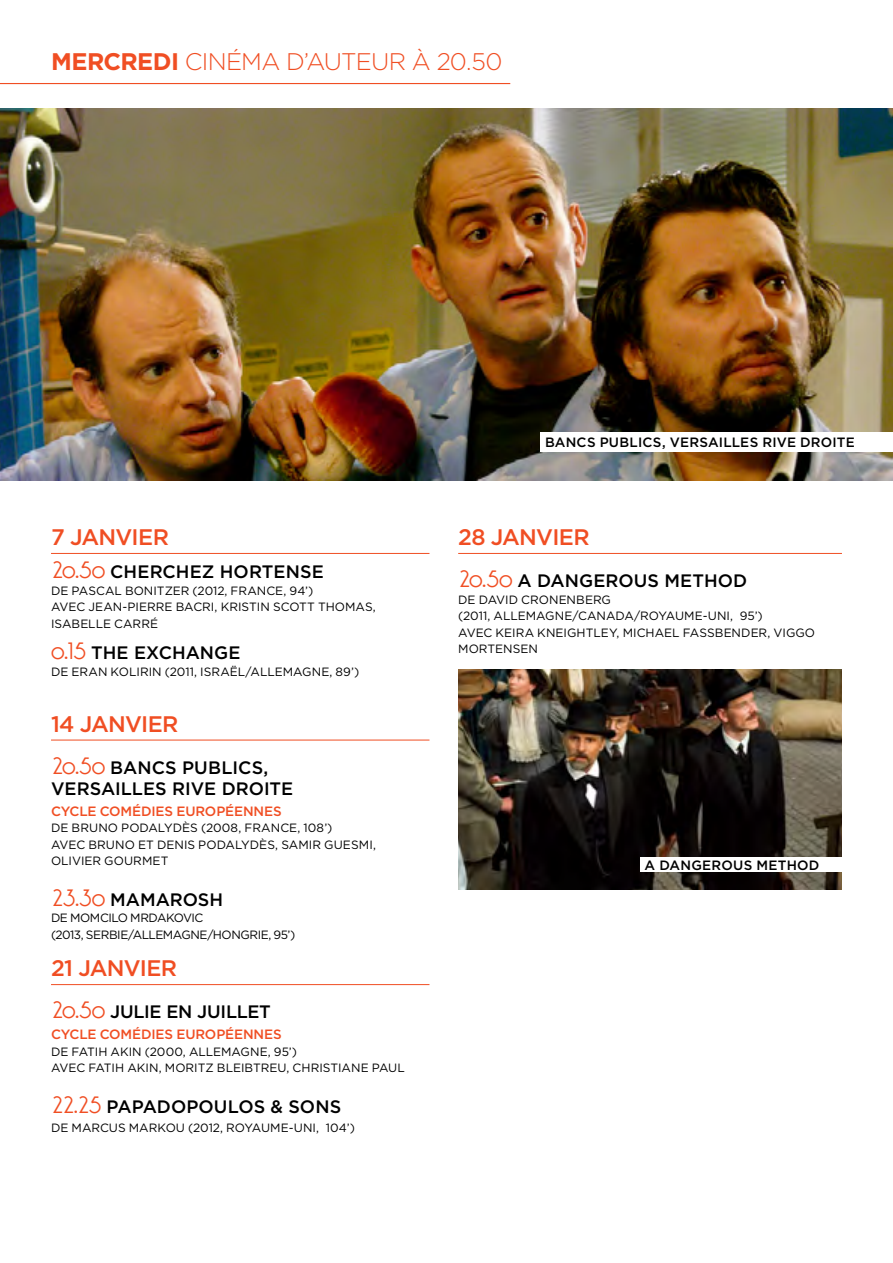
<style>
.page{position:relative;width:893px;height:1263px;background:#fff}
.page>*{position:absolute;margin:0;border:0;box-sizing:border-box;transform-origin:0 0}
.t1{font:300 24px "Gotham";letter-spacing:-.035em;color:#f04e23}
.t2{font:700 24px "Gotham";color:#f04e23}
.t3{font:500 22.5px "Gotham";letter-spacing:-.035em;color:#f04e23}
.t4{font:22.5px "Oksana MOD";color:#f04e23}
.t5{font:500 18px/21px "Gotham";color:#000}
.t6{font:500 13.5px "Gotham";letter-spacing:.015em;color:#000}
.t7{font:500 13.5px "Gotham";letter-spacing:-.005em;color:#f04e23}
.t8{font:12px/16.5px "Gotham";color:#000}
.t9{font:12px/16.5px "Gotham";letter-spacing:-.035em;color:#000}
.s1{font-weight:700}
.s2{font-family:"Oksana MOD";font-weight:400;font-size:22.5px;color:#f04e23}
.s3{font-family:"Gotham";font-weight:500;font-size:18px;color:#000}
</style>
<div class="page">
<img style="left:0;top:109px;width:893px;height:371px">
<hr style="left:0;top:83px;width:510px;height:1px;background:#f04e23">
<hr style="left:51px;top:553px;width:378px;height:1px;background:#f04e23">
<hr style="left:51px;top:740px;width:378px;height:1px;background:#f04e23">
<hr style="left:51px;top:984px;width:378px;height:1px;background:#f04e23">
<hr style="left:458px;top:553px;width:384px;height:1px;background:#f04e23">
<div style="left:541px;top:432px;width:352px;height:19px;background:#fff"></div>
<img style="left:458px;top:670px;width:384px;height:220px">
<div style="left:640px;top:857px;width:205px;height:15px;background:#fff"></div>
<h1 class="t2" style="left:51px;top:46px;width:18px">MER</h1>
<h1 class="t1" style="left:104px;top:47px;width:400px"><span class="s1">CREDI</span> CIN ÉMA D’AUTEUR À 20.50</h1>
<p class="t6" style="left:545px;top:433px;width:22px">BANC</p>
<p class="t6" style="left:587px;top:433px;width:243px">S PUBLICS, VERSAI LLES RIVE DROIT</p>
<p class="t6" style="left:846px;top:433px;width:11px">E</p>
<h2 class="t3" style="left:51px;top:523px;width:119px">7 JANVI ER</h2>
<h3 class="t5" style="left:51px;top:561px;width:274px"><span class="s2">20.50</span> CH ERCH EZ HORTENSE</h3>
<p class="t8" style="left:51px;top:582px;width:326px">D E PASCAL BONITZER (2012, FRANCE, 94’)<br>AVEC JEAN-PIERRE BACRI, KRISTIN SCOTT THOMAS,<br>ISABELLE CARRÉ</p>
<h3 class="t5" style="left:51px;top:642px;width:122px"><span class="s2">0.15</span> TH E EXCHAN</h3>
<h3 class="t5" style="left:214px;top:642px;width:28px">GE</h3>
<p class="t8" style="left:51px;top:663px;width:310px">D E ERAN KOLIRIN (2011, ISRAËL/ALLEMAGNE, 89’)</p>
<h2 class="t3" style="left:51px;top:709px;width:129px">14 JANVI ER</h2>
<h2 class="t4" style="left:51px;top:748px;width:87px">20.50 <span class="s3">BANC</span></h2>
<h3 class="t5" style="left:51px;top:757px;width:244px;text-indent:114px">S PUBLICS,<br>VERSAI LLES RIVE DROITE</h3>
<p class="t7" style="left:51px;top:802px;width:232px">CYCLE COMÉDI ES EUROPÉENN ES</p>
<p class="t8" style="left:51px;top:820px;width:326px">D E BRUNO PODALYDÈS (2008, FRANCE, 108’)<br>AVEC BRUNO ET DENIS PODALYDÈS, SAMIR GUESMI,<br>OLIVIER GOURMET</p>
<h3 class="t5" style="left:51px;top:889px;width:170px"><span class="s2">23.30</span> MAMAROSH</h3>
<p class="t9" style="left:51px;top:910px;width:246px">DE MOMCILO MRDAKOVIC<br>(2013, SERBIE/ALLEMAGNE/HONGRIE, 95’)</p>
<h2 class="t3" style="left:51px;top:954px;width:128px">21 JANVI ER</h2>
<h3 class="t5" style="left:51px;top:1001px;width:220px"><span class="s2">20.50</span> JULI E EN JUI LLET</h3>
<p class="t7" style="left:51px;top:1026px;width:232px">CYCLE COMÉDI ES EUROPÉENN ES</p>
<p class="t8" style="left:51px;top:1043px;width:355px">D E FATIH AKIN (2000, ALLEMAGNE, 95’)<br>AVEC FATIH AKIN, MORITZ BLEIBTREU, CHRISTIANE PAUL</p>
<h3 class="t5" style="left:51px;top:1096px;width:292px"><span class="s2">22.25</span> PAPADOPOULOS &amp; SON S</h3>
<p class="t8" style="left:51px;top:1120px;width:305px">D E MARCUS MARKOU (2012, ROYAUME-UNI, 104’)</p>
<h2 class="t3" style="left:458px;top:523px;width:133px">28 JANVI ER</h2>
<h3 class="t5" style="left:458px;top:570px;width:249px"><span class="s2">20.50</span> A DAN GEROUS METHO</h3>
<h3 class="t5" style="left:733px;top:570px;width:16px">D</h3>
<p class="t8" style="left:458px;top:591px;width:358px">DE DAVID CRONENBERG<br>(2011, ALLEMAGNE/CANADA/ROYAUME-UNI, 95’)<br>AVEC KEIRA KNEIGHTLEY, MICHAEL FASSBENDER, VIGGO<br>MORTENSEN</p>
<p class="t6" style="left:645px;top:856px;width:58px">A DANGER</p>
<p class="t6" style="left:721px;top:856px;width:97px">OUS METHOD</p>
</div>
